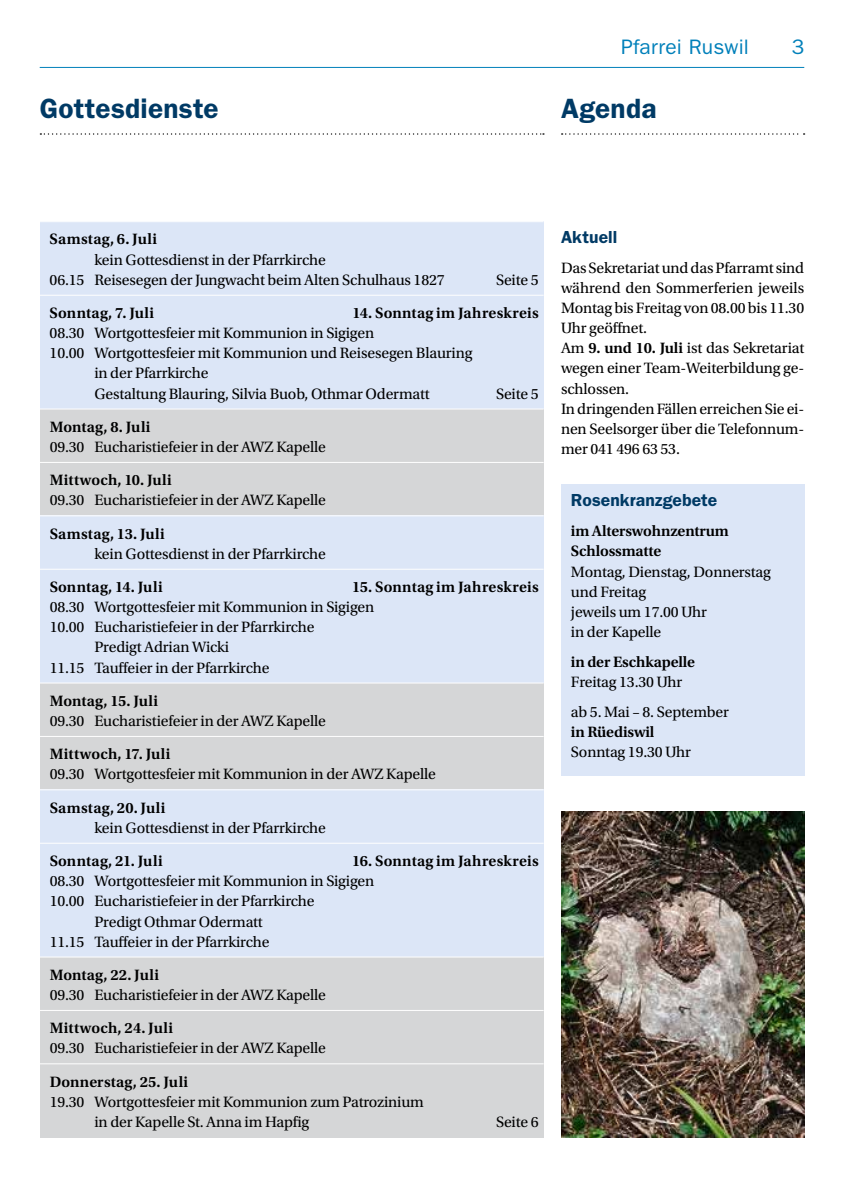
<style>
.page{position:relative;width:844px;height:1191px;background:#fff}
.page>*{position:absolute;margin:0;border:0;box-sizing:border-box;transform-origin:0 0}
.t1{font:600 28px "ITC Franklin Gothic Std";letter-spacing:.01em;color:#003a65}
.t2{font:21px "ITC Franklin Gothic Std";letter-spacing:.01em;color:#0080ba}
.t3{font:600 17.5px "ITC Franklin Gothic Std";letter-spacing:.005em;color:#003a65}
.t4{font:15.75px/20.1px "Utopia Std";letter-spacing:-.01em;color:#000}
.t5{font:600 15.75px "Utopia Std";letter-spacing:.01em;color:#000}
.t6{font:600 15.75px/20.1px "Utopia Std";letter-spacing:-.01em;color:#000}
.s1{font-weight:600}
</style>
<div class="page">
<hr style="left:40px;top:67px;width:764px;height:1px;background:#0080ba">
<div style="left:40px;top:222px;width:503px;height:915px;background:#d5d6d7"></div>
<svg style="left:40px;top:133px;width:504px;height:2px"></svg>
<svg style="left:561px;top:133px;width:243px;height:2px"></svg>
<div style="left:40px;top:222px;width:503px;height:187px;background:#dce6f7"></div>
<div style="left:40px;top:515px;width:503px;height:168px;background:#dce6f7"></div>
<div style="left:40px;top:789px;width:503px;height:167px;background:#dce6f7"></div>
<hr style="left:40px;top:295px;width:503px;height:1px;background:#fff">
<hr style="left:40px;top:408px;width:503px;height:1px;background:#fff">
<hr style="left:40px;top:462px;width:503px;height:1px;background:#fff">
<hr style="left:40px;top:515px;width:503px;height:1px;background:#fff">
<hr style="left:40px;top:569px;width:503px;height:1px;background:#fff">
<hr style="left:40px;top:682px;width:503px;height:1px;background:#fff">
<hr style="left:40px;top:736px;width:503px;height:1px;background:#fff">
<hr style="left:40px;top:789px;width:503px;height:1px;background:#fff">
<hr style="left:40px;top:842px;width:503px;height:1px;background:#fff">
<hr style="left:40px;top:956px;width:503px;height:1px;background:#fff">
<hr style="left:40px;top:1010px;width:503px;height:1px;background:#fff">
<hr style="left:40px;top:1063px;width:503px;height:1px;background:#fff">
<div style="left:561px;top:484px;width:243px;height:291px;background:#dce6f7"></div>
<img style="left:561px;top:811px;width:243px;height:326px">
<h2 class="t2" style="left:621px;top:35px;width:129px">Pfarrei Ruswil</h2>
<h2 class="t2" style="left:791px;top:35px;width:14px">3</h2>
<h1 class="t1" style="left:40px;top:92px;width:180px">Gottesdienste</h1>
<h1 class="t1" style="left:561px;top:92px;width:97px">Agenda</h1>
<p class="t5" style="left:50px;top:230px;width:109px">Samstag, 6. Juli</p>
<p class="t4" style="left:50px;top:250px;width:396px;text-indent:45px">kein Gottesdienst in der Pfarrkirche<br>06.15 Reisesegen der Jungwacht beim Alten Schulhaus 1827</p>
<p class="t4" style="left:496px;top:270px;width:44px">Seite 5</p>
<p class="t5" style="left:50px;top:304px;width:106px">Sonntag, 7. Juli</p>
<p class="t5" style="left:352px;top:304px;width:188px">14. Sonntag im Jahreskreis</p>
<p class="t4" style="left:50px;top:323px;width:326px">08.30 Wortgottesfeier mit Kommunion in Sigigen</p>
<p class="t4" style="left:50px;top:343px;width:424px">10.00 Wortgottesfeier mit Kommunion und Reisesegen Blauring</p>
<p class="t4" style="left:94px;top:363px;width:116px">in der Pfarrkirche</p>
<p class="t4" style="left:94px;top:384px;width:336px">Gestaltung Blauring, Silvia Buob, Othmar Odermatt</p>
<p class="t4" style="left:496px;top:384px;width:44px">Seite 5</p>
<p class="t5" style="left:50px;top:418px;width:102px">Montag, 8. Juli</p>
<p class="t4" style="left:50px;top:437px;width:278px">09.30 Eucharistiefeier in der AWZ Kapelle</p>
<p class="t5" style="left:50px;top:471px;width:124px">Mittwoch, 10. Juli</p>
<p class="t4" style="left:50px;top:490px;width:278px">09.30 Eucharistiefeier in der AWZ Kapelle</p>
<p class="t5" style="left:50px;top:524px;width:117px">Samstag, 13. Juli</p>
<p class="t4" style="left:94px;top:544px;width:233px">kein Gottesdienst in der Pfarrkirche</p>
<p class="t5" style="left:50px;top:578px;width:114px">Sonntag, 14. Juli</p>
<p class="t5" style="left:352px;top:578px;width:188px">15. Sonntag im Jahreskreis</p>
<p class="t4" style="left:50px;top:597px;width:326px">08.30 Wortgottesfeier mit Kommunion in Sigigen</p>
<p class="t4" style="left:50px;top:617px;width:266px">10.00 Eucharistiefeier in der Pfarrkirche</p>
<p class="t4" style="left:94px;top:637px;width:136px">Predigt Adrian Wicki</p>
<p class="t4" style="left:50px;top:657px;width:221px">11.15 Tauffeier in der Pfarrkirche</p>
<p class="t5" style="left:50px;top:692px;width:110px">Montag, 15. Juli</p>
<p class="t4" style="left:50px;top:711px;width:278px">09.30 Eucharistiefeier in der AWZ Kapelle</p>
<p class="t5" style="left:50px;top:745px;width:122px">Mittwoch, 17. Juli</p>
<p class="t4" style="left:50px;top:764px;width:387px">09.30 Wortgottesfeier mit Kommunion in der AWZ Kapelle</p>
<p class="t5" style="left:50px;top:798px;width:117px">Samstag, 20. Juli</p>
<p class="t4" style="left:94px;top:818px;width:233px">kein Gottesdienst in der Pfarrkirche</p>
<p class="t5" style="left:50px;top:852px;width:114px">Sonntag, 21. Juli</p>
<p class="t5" style="left:352px;top:852px;width:188px">16. Sonntag im Jahreskreis</p>
<p class="t4" style="left:50px;top:871px;width:326px">08.30 Wortgottesfeier mit Kommunion in Sigigen</p>
<p class="t4" style="left:50px;top:891px;width:266px">10.00 Eucharistiefeier in der Pfarrkirche</p>
<p class="t4" style="left:94px;top:911px;width:170px">Predigt Othmar Odermatt</p>
<p class="t4" style="left:50px;top:931px;width:221px">11.15 Tauffeier in der Pfarrkirche</p>
<p class="t5" style="left:50px;top:966px;width:111px">Montag, 22. Juli</p>
<p class="t4" style="left:50px;top:985px;width:278px">09.30 Eucharistiefeier in der AWZ Kapelle</p>
<p class="t5" style="left:50px;top:1019px;width:125px">Mittwoch, 24. Juli</p>
<p class="t4" style="left:50px;top:1038px;width:278px">09.30 Eucharistiefeier in der AWZ Kapelle</p>
<p class="t5" style="left:50px;top:1072px;width:140px">Donnerstag, 25. Juli</p>
<p class="t4" style="left:94px;top:1092px;width:331px;text-indent:-45px">19.30 Wortgottesfeier mit Kommunion zum Patrozinium in der Kapelle St. Anna im Hapfig</p>
<p class="t4" style="left:496px;top:1112px;width:44px">Seite 6</p>
<p class="t3" style="left:561px;top:226px;width:58px">Aktuell</p>
<p class="t4" style="left:561px;top:258px;width:245px">Das Sekretariat und das Pfarramt sind während den Sommerferien jeweils<br>Montag bis Freitag von 08.00 bis 11.30<br>Uhr geöffnet.<br>Am <span class="s1">9. und 10. Juli</span> ist das Sekretariat wegen einer Team-Weiterbildung ge&shy;schlossen.<br>In dringenden Fällen erreichen Sie ei&shy;nen Seelsorger über die Telefonnum&shy;mer 041 496 63 53.</p>
<p class="t3" style="left:570px;top:490px;width:148px">Rosenkranzgebete</p>
<p class="t6" style="left:570px;top:521px;width:159px">im Alterswohnzentrum<br>Schlossmatte</p>
<p class="t4" style="left:570px;top:562px;width:201px">Montag, Dienstag, Donnerstag und Freitag<br>jeweils um 17.00 Uhr<br>in der Kapelle</p>
<p class="t6" style="left:570px;top:652px;width:126px">in der Eschkapelle</p>
<p class="t4" style="left:570px;top:667px;width:159px;line-height:29.8px">Freitag 13.30 Uhr<br>ab 5. Mai – 8. September</p>
<p class="t6" style="left:570px;top:722px;width:85px">in Rüediswil</p>
<p class="t4" style="left:570px;top:742px;width:122px">Sonntag 19.30 Uhr</p>
</div>
